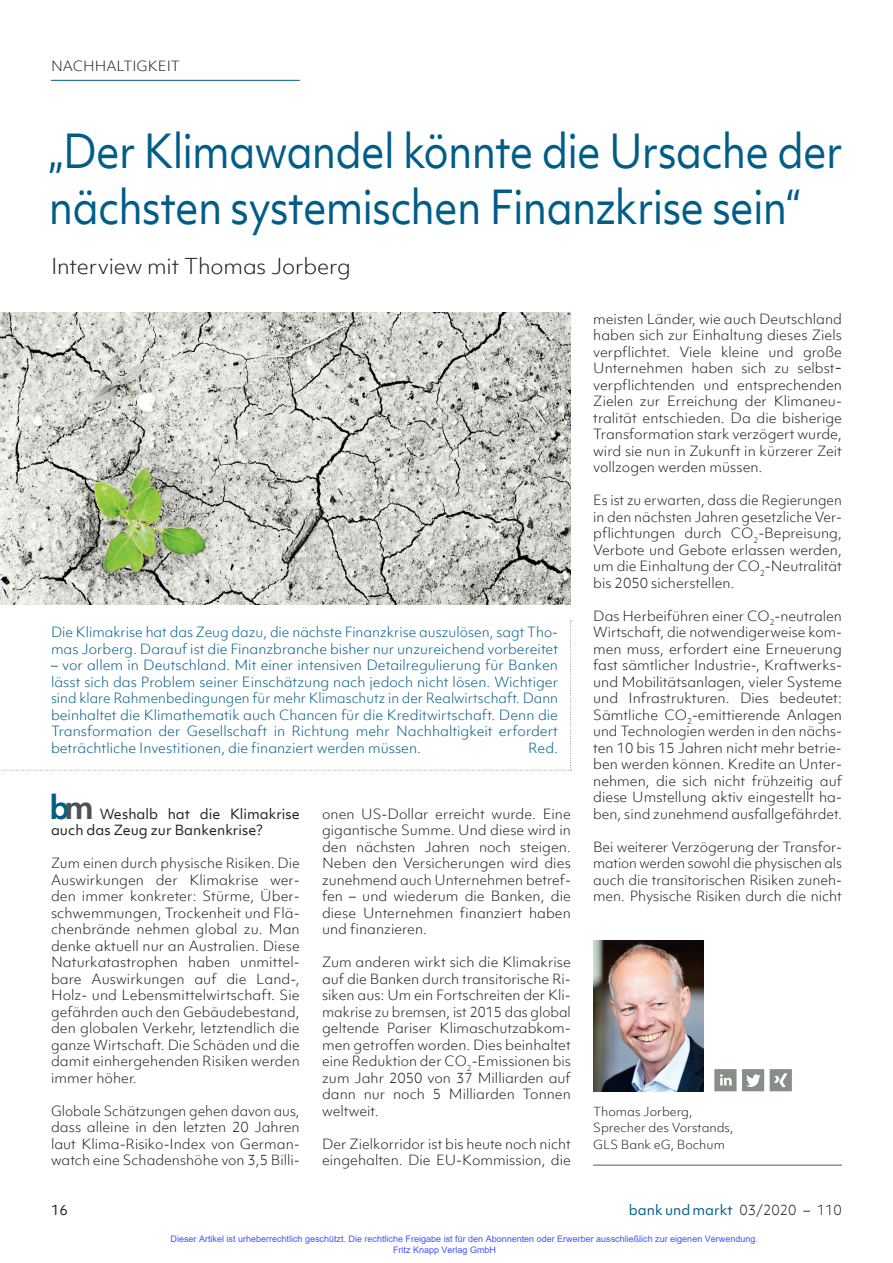
<style>
.page{position:relative;width:893px;height:1263px;background:#fff}
.page>*{position:absolute;margin:0;border:0;box-sizing:border-box;transform-origin:0 0}
.t1{font:45px/55.5px "Objektiv Mk 1";letter-spacing:-.02em;color:#005d88;scale:.89 1}
.t2{font:700 31.2px "Objektiv Mk 1";color:#005f86}
.t3{font:300 21px "Objektiv Mk 1";letter-spacing:-.005em;color:#231f20}
.t4{font:300 13.5px/16.5px "Objektiv Mk 1";color:#231f20;text-align:justify}
.t5{font:300 13.5px/16.5px "Objektiv Mk 1";color:#005d88}
.t6{font:300 13.5px/16.5px "Objektiv Mk 1";color:#231f20;text-align:justify;scale:.96 1}
.t7{font:13.5px/16.5px "Objektiv Mk 1";color:#231f20}
.t8{font:13.5px "Objektiv Mk 1";color:#005d88}
.t9{font:300 12px/16.5px "Objektiv Mk 1";color:#231f20}
.t10{font:9px/10.8px "Arial";color:#4054ff}
.s1{color:#4f5254}
.s2{font-weight:300;color:#231f20}
</style>
<div class="page">
<hr style="left:51px;top:80px;width:249px;height:1px;background:#005d88">
<img style="left:0;top:313px;width:571px;height:291px">
<img style="left:593px;top:940px;width:111px;height:151px">
<hr style="left:593px;top:1165px;width:249px;height:1px;background:#878e88">
<svg style="left:1px;top:621px;width:570px;height:150px"></svg>
<svg style="left:770px;top:1069px;width:22px;height:22px"></svg>
<svg style="left:714px;top:1069px;width:50px;height:22px"></svg>
<p class="t4" style="left:51px;top:58px;width:130px">NACHHALTIGKEIT</p>
<h1 class="t1" style="left:49px;top:123px;width:893px">„Der Klimawandel könnte die Ursache der nächsten systemischen Finanzkrise sein“</h1>
<h3 class="t3" style="left:51px;top:252px;width:301px">Interview mit Thomas Jorberg</h3>
<p class="t5" style="left:51px;top:624px;width:509px">Die Klimakrise hat das Zeug dazu, die nächste Finanzkrise auszulösen, sagt Tho&shy;mas Jorberg. Darauf ist die Finanzbranche bisher nur unzureichend vorbereitet</p>
<p class="t5" style="left:51px;top:657px;width:509px;text-align:justify">– vor allem in Deutschland. Mit einer intensiven Detailregulierung für Banken lässt sich das Problem seiner Einschätzung nach jedoch nicht lösen. Wichtiger sind klare Rahmenbedingungen für mehr Klimaschutz in der Realwirtschaft. Dann beinhaltet die Klimathematik auch Chancen für die Kreditwirtschaft. Denn die Transformation der Gesellschaft in Richtung mehr Nachhaltigkeit erfordert -beträchtliche Investitionen, die finanziert werden müssen.</p>
<p class="t5" style="left:528px;top:739px;width:31px">Red.</p>
<h2 class="t2" style="left:50px;top:785px;width:46px">b<span class="s1">m</span></h2>
<p class="t7" style="left:51px;top:805px;width:250px;text-indent:49px">Weshalb hat die Klimakrise auch das Zeug zur Bankenkrise?</p>
<p class="t4" style="left:51px;top:855px;width:250px;text-align:left">Zum einen durch physische Risiken. Die Auswirkungen der Klimakrise wer&shy;den immer konkreter: Stürme, Über&shy;schwemmungen, Trockenheit und Flä&shy;chenbrände nehmen global zu. Man denke aktuell nur an Australien. Diese Naturkatastrophen haben unmittel&shy;bare Auswirkungen auf die Land-, Holz- und Lebensmittelwirtschaft. Sie gefährden auch den Gebäudebestand, den globalen Verkehr, letztendlich die ganze Wirtschaft. Die Schäden und die damit einhergehenden Risiken werden immer höher.</p>
<p class="t4" style="left:51px;top:1102px;width:250px">Globale Schätzungen gehen davon aus, dass alleine in den letzten 20 Jahren laut Klima-Risiko-Index von German&shy;watch eine Schadenshöhe von 3,5 Billi-</p>
<p class="t4" style="left:322px;top:805px;width:250px">onen US-Dollar erreicht wurde. Eine gigantische Summe. Und diese wird in den nächsten Jahren noch steigen.<br>Neben den Versicherungen wird dies zunehmend auch Unternehmen betref&shy;fen – und wiederum die Banken, die diese Unternehmen finanziert haben und finanzieren.</p>
<p class="t4" style="left:322px;top:954px;width:250px">Zum anderen wirkt sich die Klimakrise auf die Banken durch transitorische Ri&shy;siken aus: Um ein Fortschreiten der Kli&shy;makrise zu bremsen, ist 2015 das global geltende Pariser Klimaschutzabkom&shy;men getroffen worden. Dies beinhaltet eine Reduktion der CO<sub>2</sub>-Emissionen bis zum Jahr 2050 von 37 Milliarden auf dann nur noch 5 Milliarden Tonnen weltweit.</p>
<p class="t4" style="left:322px;top:1135px;width:250px">Der Zielkorridor ist bis heute noch nicht eingehalten. Die EU-Kommission, die</p>
<p class="t4" style="left:593px;top:310px;width:250px;text-align:left">meisten Länder, wie auch Deutschland haben sich zur Einhaltung dieses Ziels verpflichtet. Viele kleine und große Unternehmen haben sich zu selbst&shy;verpflichtenden und entsprechenden Zielen zur Erreichung der Klimaneu&shy;tralität entschieden. Da die bisherige Transformation stark verzögert wurde, wird sie nun in Zukunft in kürzerer Zeit vollzogen werden müssen.</p>
<p class="t6" style="left:593px;top:492px;width:261px">Es ist zu erwarten, dass die Regierungen in den nächsten Jahren gesetzliche Ver&shy;pflichtungen durch CO<sub>2</sub>-Bepreisung, Verbote und Gebote erlassen werden, um die Einhaltung der CO<sub>2</sub>-Neutralität bis 2050 sicherstellen.</p>
<p class="t4" style="left:593px;top:607px;width:250px">Das Herbeiführen einer CO<sub>2</sub>-neutralen Wirtschaft, die notwendigerweise kom&shy;men muss, erfordert eine Erneuerung fast sämtlicher Industrie-, Kraftwerks&shy;und Mobilitätsanlagen, vieler Systeme und Infrastrukturen. Dies bedeutet:<br>Sämtliche CO<sub>2</sub>-emittierende Anlagen und Technologien werden in den nächs&shy;ten 10 bis 15 Jahren nicht mehr betrie&shy;ben werden können. Kredite an Unter&shy;nehmen, die sich nicht frühzeitig auf diese Umstellung aktiv eingestellt ha&shy;ben, sind zunehmend ausfallgefährdet.</p>
<p class="t4" style="left:593px;top:838px;width:250px">Bei weiterer Verzögerung der Transfor&shy;mation werden sowohl die physischen als auch die transitorischen Risiken zuneh&shy;men. Physische Risiken durch die nicht</p>
<p class="t9" style="left:593px;top:1103px;width:142px">Thomas Jorberg,<br>Sprecher des Vorstands,<br>GLS Bank eG, Bochum</p>
<p class="t7" style="left:51px;top:1201px;width:18px">16</p>
<p class="t8" style="left:629px;top:1200px;width:215px">bank und markt <span class="s2">03/2020 – 110</span></p>
<p class="t10" style="left:393px;top:1233px;width:366px;text-indent:-223px">Dieser Artikel ist urheberrechtlich geschützt. Die rechtliche Freigabe ist für den Abonnenten oder Erwerber ausschließlich zur eigenen Verwendung.<br>Fritz Knapp Verlag GmbH</p>
</div>
